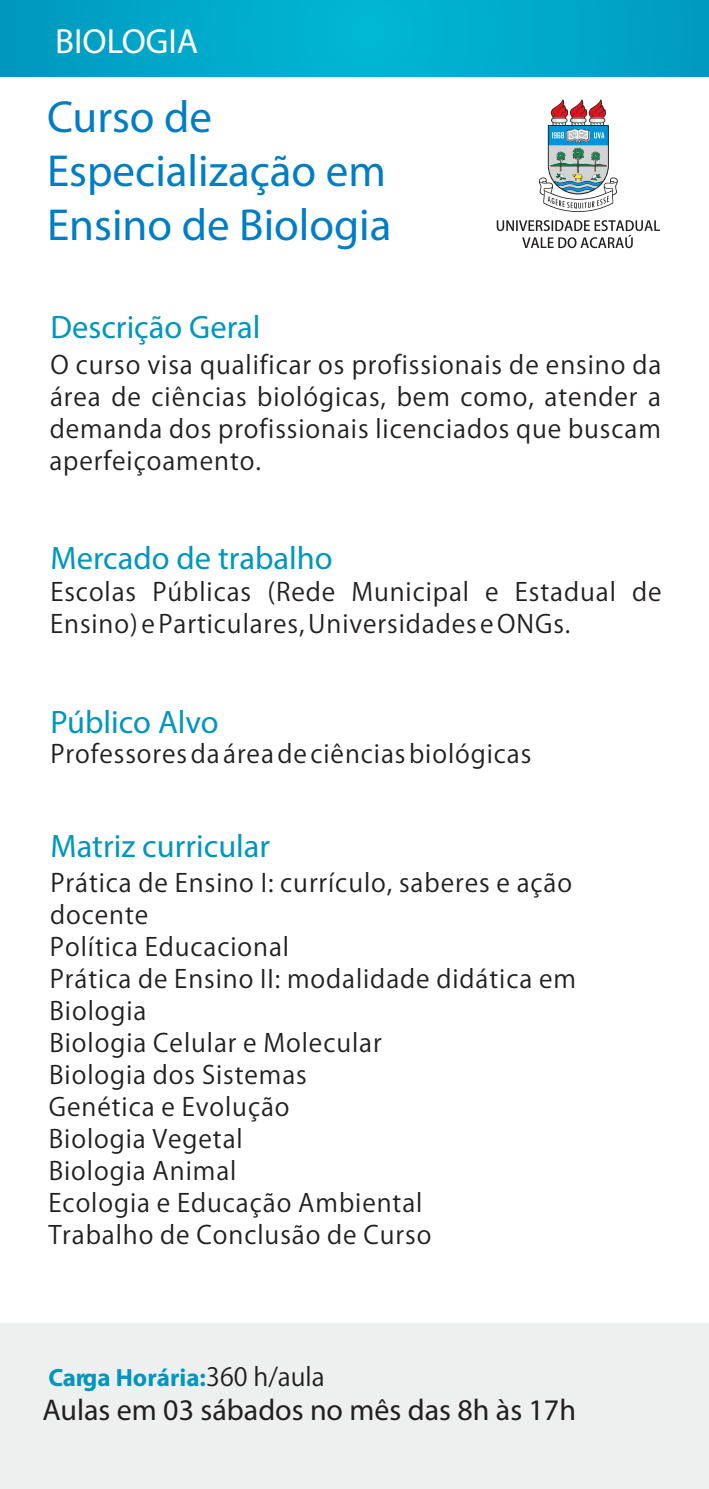
<style>
.page{position:relative;width:709px;height:1489px;background:#fff}
.page>*{position:absolute;margin:0;border:0;box-sizing:border-box;transform-origin:0 0}
.t1{font:45px/54px "Myriad Pro";color:#007dc5}
.t2{font:35px "Myriad Pro";color:#fff}
.t3{font:32.5px "Myriad Pro";color:#0096be}
.t4{font:30px "Myriad Pro";color:#231f20}
.t5{font:25px/32px "Koz Go Pro";letter-spacing:.035em;color:#231f20}
.t6{font:700 25px "Myriad Pro";color:#0096be}
.s1{font-family:"Koz Go Pro";font-weight:400;color:#231f20}
</style>
<div class="page">
<div style="left:0;top:1323px;width:708px;height:165px;background:#eeefef"></div>
<svg style="left:0;top:0;width:709px;height:76px;background:#00a8c9"></svg>
<svg style="left:538px;top:99px;width:80px;height:113px"></svg>
<svg style="left:496px;top:220px;width:164px;height:28px"></svg>
<h2 class="t2" style="left:55px;top:20px;width:145px">BIOLOGIA</h2>
<h1 class="t1" style="left:47px;top:89px;width:346px">Curso de<br>Especialização em<br>Ensino de Biologia</h1>
<h3 class="t3" style="left:50px;top:307px;width:212px">Descrição Geral</h3>
<p class="t5" style="left:49px;top:349px;width:613px;text-align:justify">O curso visa qualificar os profissionais de ensino da área de ciências biológicas, bem como, atender a demanda dos profissionais licenciados que buscam aperfeiçoamento.</p>
<h3 class="t3" style="left:50px;top:538px;width:284px">Mercado de trabalho</h3>
<p class="t5" style="left:50px;top:576px;width:613px">Escolas Públicas (Rede Municipal e Estadual de<br>Ensino) e Particulares, Universidades e ONGs.</p>
<h3 class="t3" style="left:50px;top:702px;width:170px">Público Alvo</h3>
<p class="t5" style="left:50px;top:738px;width:482px">Professores da área de ciências biológicas</p>
<h3 class="t3" style="left:50px;top:825px;width:221px">Matriz curricular</h3>
<p class="t5" style="left:48px;top:867px;width:529px">Prática de Ensino I: currículo, saberes e ação docente<br>Política Educacional<br>Prática de Ensino II: modalidade didática em<br>Biologia<br>Biologia Celular e Molecular<br>Biologia dos Sistemas<br>Genética e Evolução<br>Biologia Vegetal<br>Biologia Animal<br>Ecologia e Educação Ambiental<br>Trabalho de Conclusão de Curso</p>
<p class="t6" style="left:48px;top:1361px;width:278px">Carga Horária:<span class="s1">360 h/aula</span></p>
<p class="t4" style="left:42px;top:1391px;width:535px">Aulas em 03 sábados no mês das 8h às 17h</p>
</div>
